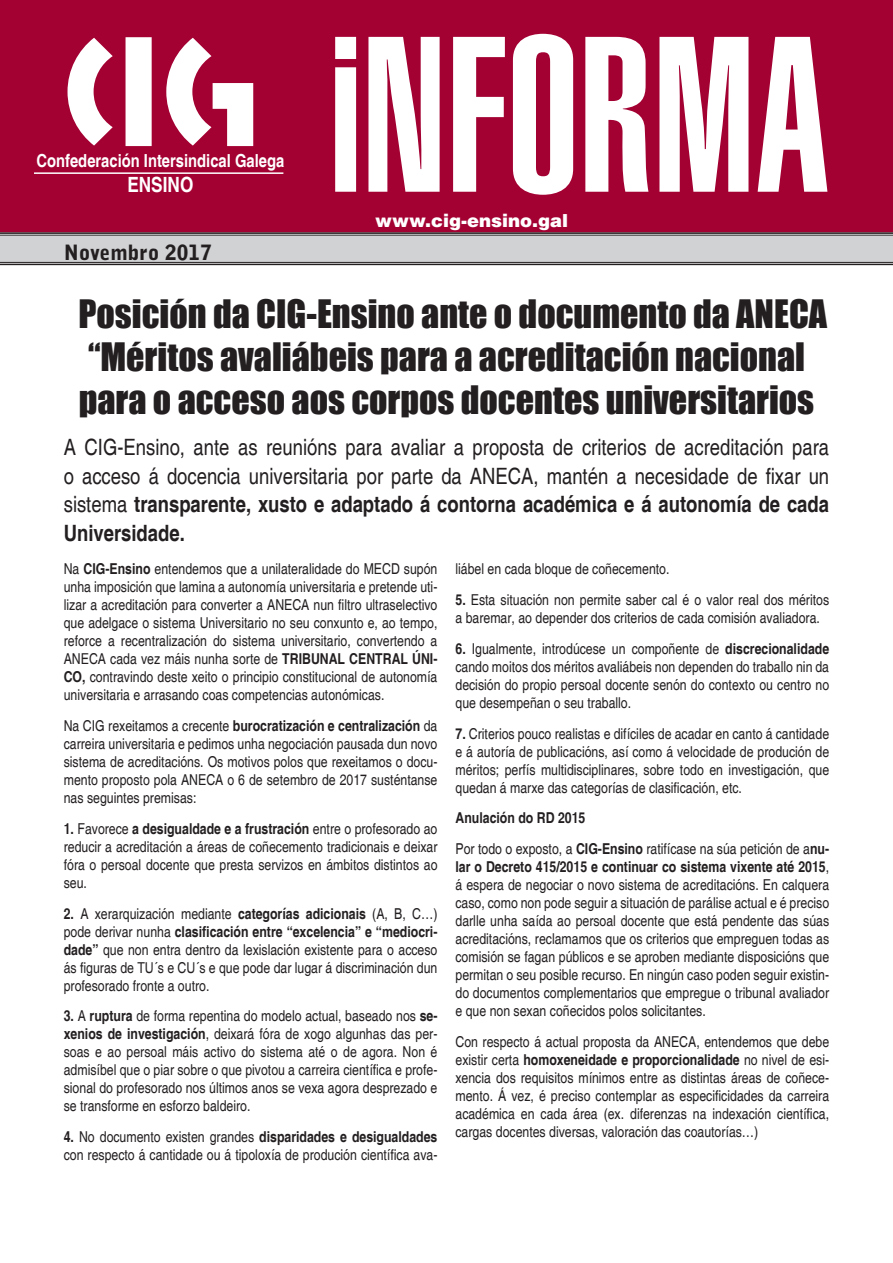
<style>
.page{position:relative;width:893px;height:1263px;background:#fff}
.page>*{position:absolute;margin:0;border:0;box-sizing:border-box;transform-origin:0 0}
.t1{font:900 extra-condensed 217.5px "Helvetica";color:#fff}
.t2{font:36px/43.2px "Impact";color:#231f20}
.t3{font:condensed 22.5px/28.5px "Helvetica";color:#231f20;text-align:justify}
.t4{font:900 21px "Bell Gothic Std";color:#231f20}
.t5{font:700 condensed 21px "Helvetica";color:#fff}
.t6{font:700 condensed 18px "Helvetica";color:#fff}
.t7{font:900 18px "Helvetica";color:#fff}
.t8{font:condensed 15px/18px "Helvetica";color:#231f20;text-align:justify}
.t9{font:700 condensed 15px "Helvetica";color:#231f20}
.s1{font-weight:700}
</style>
<div class="page">
<div style="left:0;top:0;width:893px;height:263px;background:#a40133"></div>
<div style="left:0;top:234px;width:893px;height:30px;background:#d1d2d4"></div>
<hr style="left:0;top:232px;width:893px;height:3px;background:#fff">
<hr style="left:0;top:232px;width:893px;height:2px;background:#231f20">
<hr style="left:0;top:235px;width:893px;height:1px;background:#231f20">
<hr style="left:0;top:262px;width:893px;height:3px;background:#fff">
<hr style="left:0;top:262px;width:893px;height:1px;background:#231f20">
<hr style="left:0;top:264px;width:893px;height:1px;background:#231f20">
<svg style="left:68px;top:37px;width:185px;height:109px"></svg>
<hr style="left:34px;top:172px;width:249px;height:2px;background:#fff">
<p class="t6" style="left:37px;top:150px;width:249px">Confederación Intersindical Galega</p>
<h3 class="t5" style="left:127px;top:172px;width:68px">ENSINO</h3>
<h3 class="t4" style="left:64px;top:240px;width:150px">Novembro 2017</h3>
<h1 class="t1" style="left:330px;top:-9px;width:501px">iNFORMA</h1>
<p class="t7" style="left:375px;top:208px;width:194px">www.cig-ensino.gal</p>
<p class="t2" style="left:79px;top:291px;width:750px">Posición da CIG-Ensino ante o documento da ANECA “Méritos avaliábeis para a acreditación nacional para o acceso aos corpos docentes universitarios</p>
<p class="t3" style="left:64px;top:433px;width:767px">A CIG-Ensino, ante as reunións para avaliar a proposta de criterios de acreditación para o acceso á docencia universitaria por parte da ANECA, mantén a necesidade de fixar un sistema <span class="s1">transparente, xusto e adaptado á contorna académica e á autonomía de cada Universidade.</span></p>
<p class="t8" style="left:64px;top:560px;width:375px">Na <span class="s1">CIG-Ensino</span> entendemos que a unilateralidade do MECD supón unha imposición que lamina a autonomía universitaria e pretende uti&shy;lizar a acreditación para converter a ANECA nun filtro ultraselectivo que adelgace o sistema Universitario no seu conxunto e, ao tempo, reforce a recentralización do sistema universitario, convertendo a ANECA cada vez máis nunha sorte de <span class="s1">TRIBUNAL CENTRAL ÚNI-CO,</span> contravindo deste xeito o principio constitucional de autonomía universitaria e arrasando coas competencias autonómicas.</p>
<p class="t8" style="left:64px;top:717px;width:375px">Na CIG rexeitamos a crecente <span class="s1">burocratización e centralización</span> da carreira universitaria e pedimos unha negociación pausada dun novo sistema de acreditacións. Os motivos polos que rexeitamos o docu&shy;mento proposto pola ANECA o 6 de setembro de 2017 susténtanse nas seguintes premisas:</p>
<p class="t8" style="left:64px;top:820px;width:375px"><span class="s1">1.</span> Favorece <span class="s1">a desigualdade e a frustración</span> entre o profesorado ao reducir a acreditación a áreas de coñecemento tradicionais e deixar fóra o persoal docente que presta servizos en ámbitos distintos ao seu.</p>
<p class="t8" style="left:64px;top:904px;width:375px"><span class="s1">2.</span> A xerarquización mediante <span class="s1">categorías adicionais</span> (A, B, C…) pode derivar nunha <span class="s1">clasificación entre “excelencia” e “mediocri&shy;dade”</span> que non entra dentro da lexislación existente para o acceso ás figuras de TU´s e CU´s e que pode dar lugar á discriminación dun profesorado fronte a outro.</p>
<p class="t8" style="left:64px;top:1007px;width:375px"><span class="s1">3.</span> A <span class="s1">ruptura</span> de forma repentina do modelo actual, baseado nos <span class="s1">se&shy;xenios de investigación</span>, deixará fóra de xogo algunhas das per&shy;soas e ao persoal máis activo do sistema até o de agora. Non é admisíbel que o piar sobre o que pivotou a carreira científica e profe&shy;sional do profesorado nos últimos anos se vexa agora desprezado e se transforme en esforzo baldeiro.</p>
<p class="t8" style="left:64px;top:1128px;width:375px"><span class="s1">4.</span> No documento existen grandes <span class="s1">disparidades e desigualdades </span>con respecto á cantidade ou á tipoloxía de produción científica ava-</p>
<p class="t8" style="left:455px;top:560px;width:216px">liábel en cada bloque de coñecemento.</p>
<p class="t8" style="left:455px;top:591px;width:375px"><span class="s1">5.</span> Esta situación non permite saber cal é o valor real dos méritos a baremar, ao depender dos criterios de cada comisión avaliadora.</p>
<p class="t8" style="left:455px;top:640px;width:375px"><span class="s1">6.</span> Igualmente, introdúcese un compoñente de <span class="s1">discrecionalidade </span>cando moitos dos méritos avaliábeis non dependen do traballo nin da decisión do propio persoal docente senón do contexto ou centro no que desempeñan o seu traballo.</p>
<p class="t8" style="left:455px;top:724px;width:375px"><span class="s1">7.</span> Criterios pouco realistas e difíciles de acadar en canto á cantidade e á autoría de publicacións, así como á velocidade de produción de méritos; perfís multidisciplinares, sobre todo en investigación, que quedan á marxe das categorías de clasificación, etc.</p>
<p class="t9" style="left:455px;top:809px;width:131px">Anulación do RD 2015</p>
<p class="t8" style="left:455px;top:840px;width:375px">Por todo o exposto, a <span class="s1">CIG-Ensino</span> ratifícase na súa petición de a<span class="s1">nu&shy;lar o Decreto 415/2015 e continuar co sistema vixente até 2015</span>, á espera de negociar o novo sistema de acreditacións. En calquera caso, como non pode seguir a situación de parálise actual e é preciso darlle unha saída ao persoal docente que está pendente das súas acreditacións, reclamamos que os criterios que empreguen todas as comisión se fagan públicos e se aproben mediante disposicións que permitan o seu posible recurso. En ningún caso poden seguir existin&shy;do documentos complementarios que empregue o tribunal avaliador e que non sexan coñecidos polos solicitantes.</p>
<p class="t8" style="left:455px;top:1033px;width:375px">Con respecto á actual proposta da ANECA, entendemos que debe existir certa <span class="s1">homoxeneidade e proporcionalidade</span> no nivel de esi&shy;xencia dos requisitos mínimos entre as distintas áreas de coñece&shy;mento. Á vez, é preciso contemplar as especificidades da carreira académica en cada área (ex. diferenzas na indexación científica, cargas docentes diversas, valoración das coautorías…)</p>
</div>
